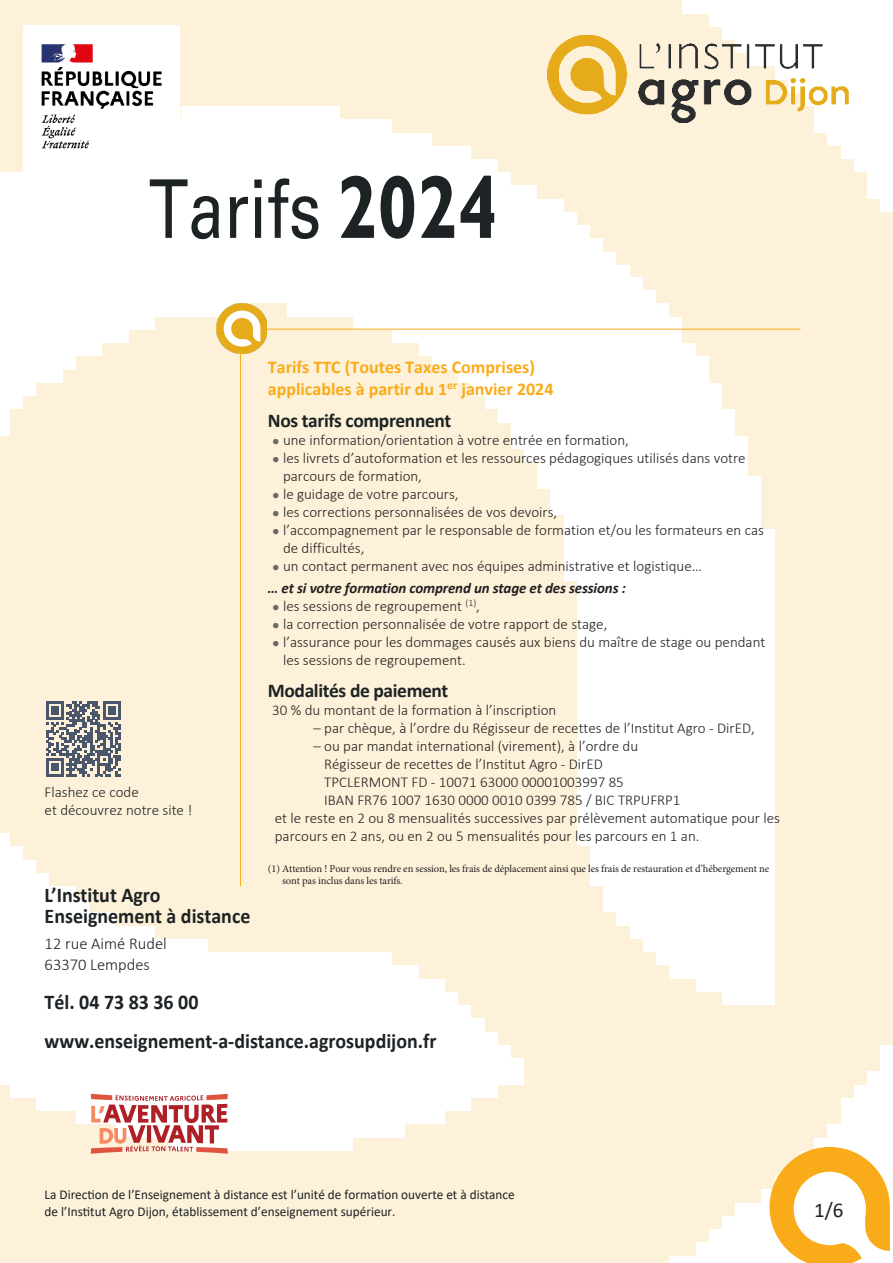
<style>
.page{position:relative;width:893px;height:1263px;background:#fff}
.page>*{position:absolute;margin:0;border:0;box-sizing:border-box;transform-origin:0 0}
.Tarif_20{font:81px "Univers LT Std";color:#1d2225;scale:.8 1}
.t1{font:700 21px/21px "Calibri";color:#1d2225;scale:.95 1}
.t2{font:21px "Calibri";color:#1d2225}
.Niveau_1{font:700 19.5px "Calibri";letter-spacing:-.02em;color:#1d2225}
.Tarifs_applicables{font:700 18px/21.6px "Calibri";color:#faab1a}
.t3{font:300 16.5px "Calibri";color:#1d2225}
.Texte_Encart{font:300 15px/18px "Calibri";color:#231f20}
.t4{font:italic 700 15px "Calibri";letter-spacing:-.01em;color:#231f20}
.Ref_et_Flash_code{font:300 15px "Calibri";color:#1d2225}
.t5{font:13.5px/16.2px "Calibri";color:#1d2225}
.t6{font:10.5px/12.6px "Minion Pro";letter-spacing:-.01em;color:#231f20}
.s1{font-family:"Gill Sans Std";font-weight:700;font-size:90px}
.s2{font-family:"Univers LT Std";color:#69686a}
</style>
<div class="page">
<img style="left:0;top:0;width:893px;height:1263px">
<img style="left:547px;top:35px;width:304px;height:88px">
<img style="left:23px;top:26px;width:156px;height:141px">
<svg style="left:46px;top:701px;width:75px;height:75px;background:#909396"></svg>
<svg style="left:240px;top:329px;width:561px;height:557px"></svg>
<img style="left:217px;top:303px;width:50px;height:50px">
<svg style="left:769px;top:1147px;width:121px;height:116px"></svg>
<div style="left:794px;top:1173px;width:72px;height:72px;background:#fff;border-radius:50%"></div>
<svg style="left:91px;top:1094px;width:137px;height:60px"></svg>
<p class="Tarif_20" style="left:148px;top:161px;width:438px">Tarifs <span class="s1">2024</span></p>
<p class="Tarifs_applicables" style="left:268px;top:356px;width:287px">Tarifs TTC (Toutes Taxes Comprises) applicables à partir du 1<sup>er</sup> janvier 2024</p>
<p class="Niveau_1" style="left:268px;top:407px;width:185px">Nos tarifs comprennent</p>
<p class="Texte_Encart" style="left:272px;top:431px;width:358px"><span class="s2">•</span> une information/orientation à votre entrée en formation,</p>
<p class="Texte_Encart" style="left:283px;top:449px;width:464px;text-indent:-11px"><span class="s2">•</span> les livrets d’autoformation et les ressources pédagogiques utilisés dans votre parcours de formation,</p>
<p class="Texte_Encart" style="left:272px;top:485px;width:188px"><span class="s2">•</span> le guidage de votre parcours,</p>
<p class="Texte_Encart" style="left:272px;top:503px;width:287px"><span class="s2">•</span> les corrections personnalisées de vos devoirs,</p>
<p class="Texte_Encart" style="left:283px;top:521px;width:482px;text-indent:-11px"><span class="s2">•</span> l’accompagnement par le responsable de formation et/ou les formateurs en cas de difficultés,</p>
<p class="Texte_Encart" style="left:272px;top:557px;width:431px"><span class="s2">•</span> un contact permanent avec nos équipes administrative et logistique…</p>
<p class="t4" style="left:268px;top:578px;width:359px">… et si votre formation comprend un stage et des sessions :</p>
<p class="Texte_Encart" style="left:272px;top:597px;width:209px"><span class="s2">•</span> les sessions de regroupement <sup>(1)</sup>,</p>
<p class="Texte_Encart" style="left:272px;top:615px;width:337px"><span class="s2">•</span> la correction personnalisée de votre rapport de stage,</p>
<p class="Texte_Encart" style="left:283px;top:633px;width:484px;text-indent:-11px"><span class="s2">•</span> l’assurance pour les dommages causés aux biens du maître de stage ou pendant les sessions de regroupement.</p>
<p class="Niveau_1" style="left:268px;top:677px;width:182px">Modalités de paiement</p>
<p class="Texte_Encart" style="left:272px;top:701px;width:286px">30 % du montant de la formation à l’inscription</p>
<p class="Texte_Encart" style="left:313px;top:719px;width:443px">– par chèque, à l’ordre du Régisseur de recettes de l’Institut Agro - DirED,</p>
<p class="Texte_Encart" style="left:324px;top:737px;width:358px;text-indent:-11px">– ou par mandat international (virement), à l’ordre du Régisseur de recettes de l’Institut Agro - DirED TPCLERMONT FD - 10071 63000 00001003997 85<br>IBAN FR76 1007 1630 0000 0010 0399 785 / BIC TRPUFRP1</p>
<p class="Texte_Encart" style="left:275px;top:809px;width:507px">et le reste en 2 ou 8 mensualités successives par prélèvement automatique pour les parcours en 2 ans, ou en 2 ou 5 mensualités pour les parcours en 1 an.</p>
<p class="t6" style="left:282px;top:862px;width:489px;text-indent:-14px">(1) Attention ! Pour vous rendre en session, les frais de déplacement ainsi que les frais de restauration et d’hébergement ne sont pas inclus dans les tarifs.</p>
<p class="Ref_et_Flash_code" style="left:45px;top:782px;width:96px">Flashez ce code</p>
<p class="Ref_et_Flash_code" style="left:45px;top:800px;width:149px">et découvrez notre site !</p>
<p class="t1" style="left:45px;top:885px;width:218px">L’Institut Agro<br>Enseignement à distance</p>
<p class="t3" style="left:45px;top:933px;width:124px">12 rue Aimé Rudel</p>
<p class="t3" style="left:45px;top:954px;width:107px">63370 Lempdes</p>
<p class="t1" style="left:45px;top:991px;width:163px">Tél. 04 73 83 36 00</p>
<p class="t1" style="left:45px;top:1030px;width:414px">www.enseignement-a-distance.agrosupdijon.fr</p>
<p class="t5" style="left:45px;top:1186px;width:472px">La Direction de l’Enseignement à distance est l’unité de formation ouverte et à distance de l’Institut Agro Dijon, établissement d’enseignement supérieur.</p>
<h2 class="t2" style="left:814px;top:1195px;width:31px">1/6</h2>
</div>
